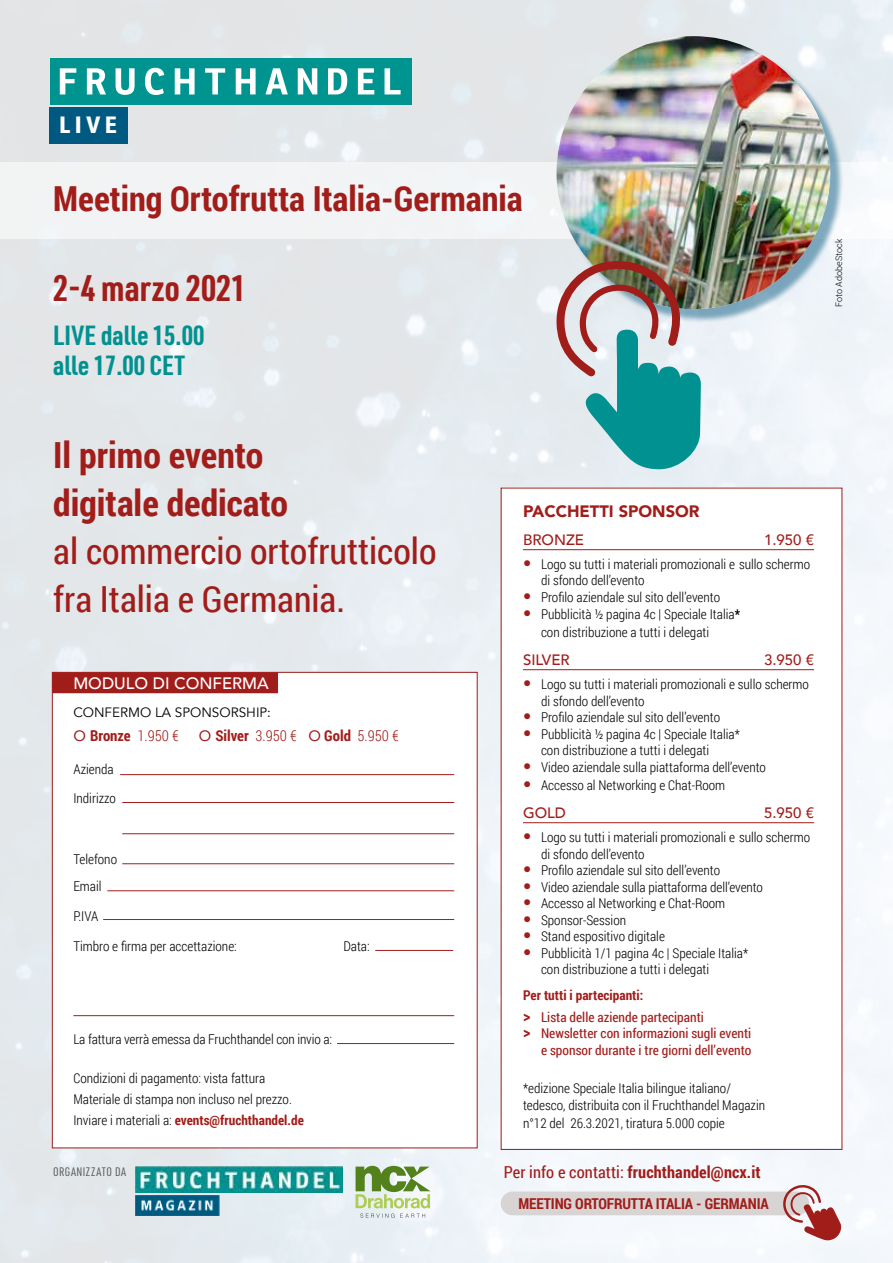
<style>
.page{position:relative;width:893px;height:1263px;background:#fff}
.page>*{position:absolute;margin:0;border:0;box-sizing:border-box;transform-origin:0 0}
.t1{font:36px/48px "Roboto Condensed";color:#a11d1a}
.t2{font:700 36px/48px "Roboto Condensed";color:#a11d1a}
.t3{font:700 36px "URWDIN Cond";color:#a11d1a}
.t4{font:700 34.5px "Roboto Condensed";color:#a11d1a}
.t5{font:700 27px/30px "URWDIN Cond";color:#009190}
.t6{font:900 condensed 23.7px "Frutiger";color:#fff}
.t7{font:700 16.5px "Roboto Condensed";letter-spacing:.005em;color:#a11d1a}
.t8{font:500 16.5px "Avenir";color:#fff}
.t9{font:900 16.5px "Avenir";color:#a11d1a}
.t10{font:700 15px "Roboto Condensed";letter-spacing:-.01em;color:#a11d1a}
.t11{font:500 15px "Avenir";color:#a11d1a}
.t12{font:300 15px "Roboto Condensed";color:#a11d1a}
.t13{font:300 13.5px/16.5px "Roboto Condensed";color:#000}
.t14{font:13.5px/22.2px "Roboto Condensed";color:#a11d1a}
.t15{font:13.5px "Avenir";color:#000}
.t16{font:12px "URWDIN Cond";letter-spacing:.05em;color:#575756}
.t17{font:300 9px "Roboto";color:#000}
.s1{color:#a11d1a}
.s2{font-family:"Avenir";font-weight:400}
.s3{font-weight:300}
.s4{font-weight:700}
.s5{font-weight:700;color:#a11d1a}
.s6{font-family:"Avenir";font-weight:400;font-size:16.5px;color:#a11d1a}
.s7{font-weight:700;font-size:16.5px}
.s8{font-weight:400}
</style>
<div class="page">
<img style="left:0;top:0;width:893px;height:1263px">
<div style="left:502px;top:488px;width:339px;height:660px;background:#fff"></div>
<hr style="left:523px;top:549px;width:291px;height:1px;background:#a11d1a">
<hr style="left:523px;top:669px;width:291px;height:1px;background:#a11d1a">
<hr style="left:523px;top:822px;width:291px;height:1px;background:#a11d1a">
<div style="left:52px;top:672px;width:426px;height:476px;background:#fff;border:1px solid #a11d1a"></div>
<div style="left:52px;top:672px;width:226px;height:21px;background:#a11d1a"></div>
<hr style="left:120px;top:774px;width:334px;height:1px;background:#a11d1a">
<hr style="left:122px;top:802px;width:332px;height:1px;background:#a11d1a">
<hr style="left:122px;top:833px;width:332px;height:1px;background:#a11d1a">
<hr style="left:122px;top:863px;width:332px;height:1px;background:#a11d1a">
<hr style="left:107px;top:890px;width:347px;height:1px;background:#a11d1a">
<hr style="left:103px;top:919px;width:351px;height:1px;background:#a11d1a">
<hr style="left:73px;top:1015px;width:381px;height:1px;background:#a11d1a">
<hr style="left:337px;top:1043px;width:117px;height:1px;background:#a11d1a">
<div style="left:50px;top:58px;width:361px;height:46px;background:#009490"></div>
<svg style="left:60px;top:68px;width:16px;height:26px"></svg>
<svg style="left:87px;top:68px;width:19px;height:26px"></svg>
<svg style="left:116px;top:68px;width:19px;height:27px"></svg>
<svg style="left:145px;top:68px;width:19px;height:27px"></svg>
<svg style="left:175px;top:68px;width:20px;height:26px"></svg>
<svg style="left:205px;top:68px;width:20px;height:26px"></svg>
<svg style="left:236px;top:68px;width:20px;height:26px"></svg>
<svg style="left:265px;top:68px;width:23px;height:26px"></svg>
<svg style="left:298px;top:68px;width:19px;height:26px"></svg>
<svg style="left:328px;top:68px;width:19px;height:26px"></svg>
<svg style="left:358px;top:68px;width:16px;height:26px"></svg>
<svg style="left:384px;top:68px;width:17px;height:26px"></svg>
<div style="left:50px;top:107px;width:78px;height:37px;background:#005980"></div>
<div style="left:0;top:162px;width:893px;height:76px;background:#f2f3f4"></div>
<div style="left:560px;top:40px;width:284px;height:283px;background:#095981;opacity:.5"></div>
<img style="left:556px;top:36px;width:274px;height:273px;border-radius:137px">
<img style="left:560px;top:252px;width:142px;height:217px">
<img style="left:135px;top:1167px;width:208px;height:26px">
<img style="left:135px;top:1195px;width:84px;height:21px">
<svg style="left:356px;top:1166px;width:75px;height:52px"></svg>
<div style="left:501px;top:1191px;width:308px;height:24px;background:#d8d4d3;border-radius:12px"></div>
<svg style="left:779px;top:1184px;width:64px;height:57px"></svg>
<hr style="left:375px;top:950px;width:78px;height:1px;background:#a11d1a">
<h3 class="t6" style="left:59px;top:111px;width:59px">LIVE</h3>
<h2 class="t4" style="left:53px;top:174px;width:471px">Meeting Ortofrutta Italia-Germania</h2>
<h1 class="t3" style="left:53px;top:264px;width:195px">2-4 marzo 2021</h1>
<h3 class="t5" style="left:53px;top:319px;width:153px">LIVE dalle 15.00 alle 17.00 CET</h3>
<p class="t17" style="left:833px;top:307px;width:69px;rotate:-90deg">Foto AdobeStock</p>
<h1 class="t2" style="left:53px;top:430px;width:236px">Il primo evento digitale dedicato</h1>
<h1 class="t1" style="left:53px;top:526px;width:385px">al commercio ortofrutticolo fra Italia e Germania.</h1>
<p class="t8" style="left:73px;top:669px;width:206px">MODULO DI CONFERMA <span class="s1">I</span></p>
<p class="t15" style="left:73px;top:704px;width:199px">CONFERMO LA SPONSORSHIP:</p>
<p class="t10" style="left:73px;top:725px;width:107px"><span class="s2">O</span> Bronze <span class="s3">1.950 €</span></p>
<p class="t12" style="left:199px;top:725px;width:202px"><span class="s2">O</span> <span class="s4">Silver</span> 3.950 € <span class="s2">O</span> <span class="s4">Gold</span> 5.950 €</p>
<p class="t13" style="left:73px;top:755px;width:44px;line-height:28.5px">Azienda<br>Indirizzo</p>
<p class="t13" style="left:73px;top:845px;width:45px;line-height:27px">Telefono<br>Email</p>
<p class="t13" style="left:73px;top:908px;width:26px">P.IVA</p>
<p class="t13" style="left:73px;top:938px;width:165px">Timbro e firma per accettazione:</p>
<p class="t13" style="left:343px;top:938px;width:28px">Data:</p>
<p class="t13" style="left:73px;top:1031px;width:260px">La fattura verrà emessa da Fruchthandel con invio a:</p>
<p class="t13" style="left:73px;top:1067px;width:232px;line-height:21px">Condizioni di pagamento: vista fattura<br>Materiale di stampa non incluso nel prezzo.<br>Inviare i materiali a: <span class="s5">events@fruchthandel.de</span></p>
<p class="t9" style="left:523px;top:497px;width:178px">PACCHETTI SPONSOR</p>
<p class="t11" style="left:523px;top:527px;width:63px">BRONZE</p>
<p class="t11" style="left:764px;top:527px;width:52px">1.950 €</p>
<p class="t13" style="left:541px;top:555px;width:271px;text-indent:-18px"><span class="s6">•</span> Logo su tutti i materiali promozionali e sullo schermo di sfondo dell’evento</p>
<p class="t13" style="left:523px;top:588px;width:199px"><span class="s6">•</span> Profilo aziendale sul sito dell’evento</p>
<p class="t13" style="left:541px;top:604px;width:201px;line-height:18.8px;text-indent:-18px"><span class="s6">•</span> Pubblicità ½ pagina 4c | Speciale Italia<span class="s4">* </span>con distribuzione a tutti i delegati</p>
<p class="t11" style="left:523px;top:647px;width:48px">SILVER</p>
<p class="t11" style="left:764px;top:647px;width:52px">3.950 €</p>
<p class="t13" style="left:541px;top:675px;width:269px;text-indent:-18px"><span class="s6">•</span> Logo su tutti i materiali promozionali e sullo schermo di sfondo dell’evento</p>
<p class="t13" style="left:523px;top:708px;width:199px"><span class="s6">•</span> Profilo aziendale sul sito dell’evento</p>
<p class="t13" style="left:541px;top:725px;width:200px;text-indent:-18px"><span class="s6">•</span> Pubblicità ½ pagina 4c | Speciale Italia* con distribuzione a tutti i delegati</p>
<p class="t13" style="left:523px;top:758px;width:244px"><span class="s6">•</span> Video aziendale sulla piattaforma dell’evento</p>
<p class="t13" style="left:523px;top:777px;width:204px"><span class="s6">•</span> Accesso al Networking e Chat-Room</p>
<p class="t11" style="left:523px;top:800px;width:45px">GOLD</p>
<p class="t11" style="left:764px;top:800px;width:52px">5.950 €</p>
<p class="t13" style="left:541px;top:828px;width:271px;text-indent:-18px"><span class="s6">•</span> Logo su tutti i materiali promozionali e sullo schermo di sfondo dell’evento</p>
<p class="t13" style="left:523px;top:861px;width:199px"><span class="s6">•</span> Profilo aziendale sul sito dell’evento</p>
<p class="t13" style="left:523px;top:878px;width:241px"><span class="s6">•</span> Video aziendale sulla piattaforma dell’evento</p>
<p class="t13" style="left:523px;top:894px;width:204px"><span class="s6">•</span> Accesso al Networking e Chat-Room</p>
<p class="t13" style="left:523px;top:911px;width:105px"><span class="s6">•</span> Sponsor-Session</p>
<p class="t13" style="left:523px;top:927px;width:143px"><span class="s6">•</span> Stand espositivo digitale</p>
<p class="t13" style="left:541px;top:944px;width:209px;text-indent:-18px"><span class="s6">•</span> Pubblicità 1/1 pagina 4c | Speciale Italia* con distribuzione a tutti i delegati</p>
<p class="t14" style="left:523px;top:983px;width:182px"><span class="s4">Per tutti i partecipanti:<br></span><span class="s7">&gt;</span> Lista delle aziende partecipanti</p>
<p class="t14" style="left:523px;top:1025px;width:230px;line-height:16.5px;text-align:right"><span class="s7">&gt;</span> Newsletter con informazioni sugli eventi e sponsor durante i tre giorni dell’evento</p>
<p class="t13" style="left:523px;top:1078px;width:244px;line-height:17.5px">*edizione Speciale Italia bilingue italiano/ tedesco, distribuita con il Fruchthandel Magazin n°12 del 26.3.2021, tiratura 5.000 copie</p>
<p class="t16" style="left:53px;top:1164px;width:74px">ORGANIZZATO DA</p>
<p class="t7" style="left:504px;top:1161px;width:258px"><span class="s8">Per info e contatti:</span> fruchthandel@ncx.it</p>
<p class="t10" style="left:518px;top:1193px;width:252px">MEETING ORTOFRUTTA ITALIA - GERMANIA</p>
</div>
